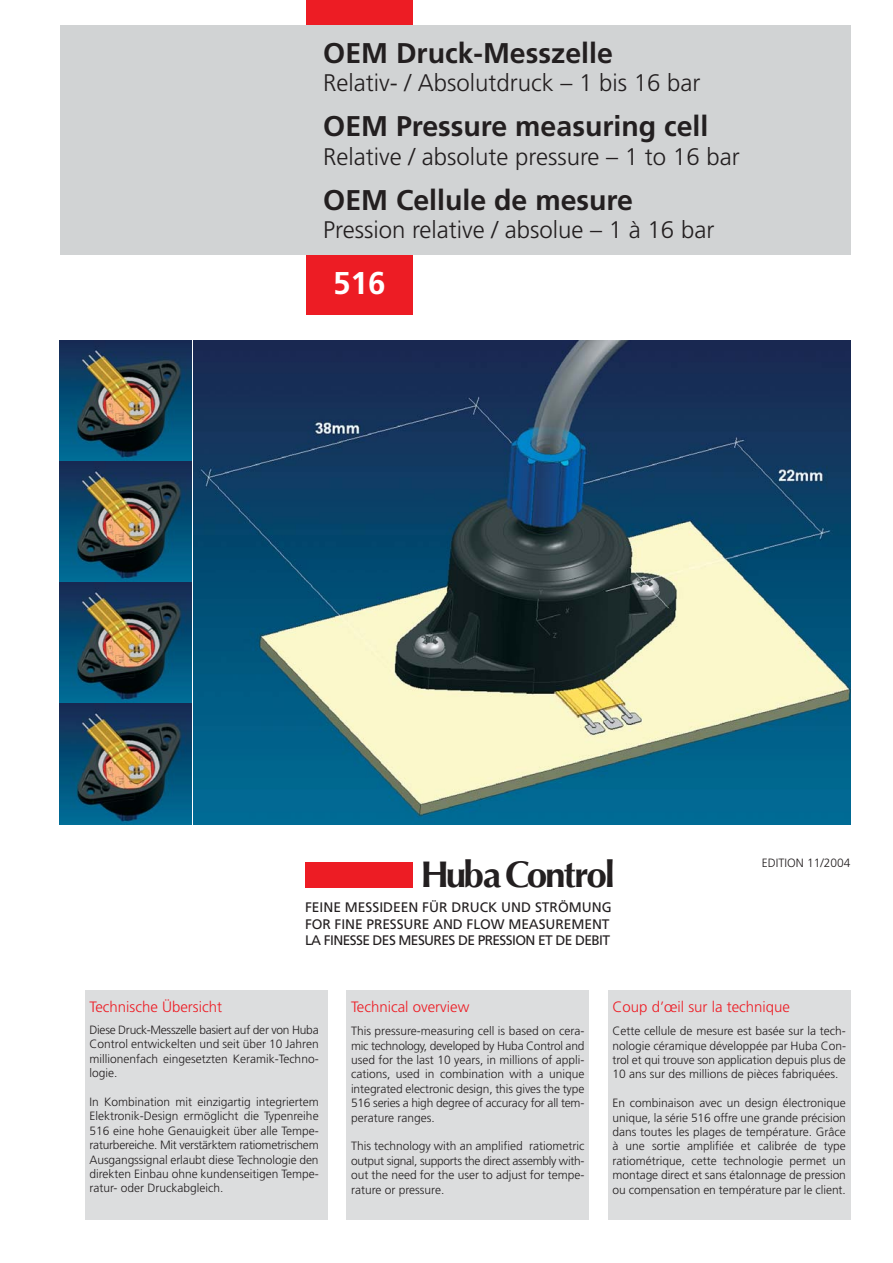
<style>
.page{position:relative;width:893px;height:1263px;background:#fff}
.page>*{position:absolute;margin:0;border:0;box-sizing:border-box;transform-origin:0 0}
.t1{font:700 36.9px "Optima";letter-spacing:-.06em;color:#231f20}
.t2{font:700 31.5px "Frutiger";color:#fff}
.t3{font:700 28.5px "Frutiger";color:#231f20}
.t4{font:300 24px "Frutiger";color:#231f20}
.t5{font:300 15px "Frutiger";color:#ed1c24}
.t6{font:13.8px/16.5px "Frutiger";letter-spacing:-.005em;color:#231f20}
.t7{font:300 12px/14.4px "Frutiger";color:#231f20;text-align:justify}
</style>
<div class="page">
<img style="left:60px;top:340px;width:131px;height:121px">
<img style="left:60px;top:461px;width:131px;height:121px">
<img style="left:60px;top:582px;width:131px;height:122px">
<img style="left:60px;top:704px;width:131px;height:121px">
<img style="left:193px;top:340px;width:657px;height:485px">
<div style="left:306px;top:0;width:106px;height:314px;background:#ed1c24"></div>
<div style="left:60px;top:25px;width:790px;height:230px;background:#d1d3d4"></div>
<div style="left:85px;top:991px;width:242px;height:229px;background:#dcddde"></div>
<div style="left:347px;top:991px;width:242px;height:229px;background:#dcddde"></div>
<div style="left:608px;top:991px;width:242px;height:229px;background:#dcddde"></div>
<div style="left:305px;top:862px;width:107px;height:25px;background:#ed1c24"></div>
<h3 class="t3" style="left:323px;top:41px;width:291px">OEM Druck-Messzelle</h3>
<h3 class="t4" style="left:323px;top:73px;width:379px">Relativ- / Absolutdruck – 1 bis 16 bar</h3>
<h3 class="t3" style="left:323px;top:115px;width:387px">OEM Pressure measuring cell</h3>
<h3 class="t4" style="left:323px;top:147px;width:418px">Relative / absolute pressure – 1 to 16 bar</h3>
<h3 class="t3" style="left:323px;top:188px;width:311px">OEM Cellule de mesure</h3>
<h3 class="t4" style="left:323px;top:220px;width:393px">Pression relative / absolue – 1 à 16 bar</h3>
<h2 class="t2" style="left:333px;top:271px;width:54px">516</h2>
<h1 class="t1" style="left:420px;top:853px;width:196px">Huba Control</h1>
<p class="t6" style="left:305px;top:900px;width:308px">FEINE MESSIDEEN FÜR DRUCK UND STRÖMUNG<br>FOR FINE PRESSURE AND FLOW MEASUREMENT<br>LA FINESSE DES MESURES DE PRESSION ET DE DEBIT</p>
<p class="t7" style="left:762px;top:856px;width:90px">EDITION 11/2004</p>
<p class="t5" style="left:90px;top:1001px;width:134px">Technische Übersicht</p>
<p class="t7" style="left:90px;top:1023px;width:231px">Diese Druck-Messzelle basiert auf der von Huba Control entwickelten und seit über 10 Jahren millionenfach eingesetzten Keramik-Techno&shy;logie.</p>
<p class="t7" style="left:90px;top:1095px;width:231px">In Kombination mit einzigartig integriertem Elektronik-Design ermöglicht die Typenreihe 516 eine hohe Genauigkeit über alle Tempe&shy;raturbereiche. Mit verstärktem ratiometrischem Ausgangssignal erlaubt diese Technologie den direkten Einbau ohne kundenseitigen Tempe&shy;ratur- oder Druckabgleich.</p>
<p class="t5" style="left:351px;top:1001px;width:120px">Technical overview</p>
<p class="t7" style="left:351px;top:1025px;width:235px">This pressure-measuring cell is based on cera&shy;mic technology, developed by Huba Control and used for the last 10 years, in millions of appli&shy;cations, used in combination with a unique integrated electronic design, this gives the type 516 series a high degree of accuracy for all tem&shy;perature ranges.</p>
<p class="t7" style="left:351px;top:1140px;width:235px">This technology with an amplified ratiometric output signal, supports the direct assembly with&shy;out the need for the user to adjust for tempe&shy;rature or pressure.</p>
<p class="t5" style="left:613px;top:1001px;width:179px">Coup d’œil sur la technique</p>
<p class="t7" style="left:613px;top:1025px;width:235px">Cette cellule de mesure est basée sur la tech&shy;nologie céramique développée par Huba Con&shy;trol et qui trouve son application depuis plus de 10 ans sur des millions de pièces fabriquées.</p>
<p class="t7" style="left:613px;top:1097px;width:235px">En combinaison avec un design électronique unique, la série 516 offre une grande précision dans toutes les plages de température. Grâce à une sortie amplifiée et calibrée de type ratiométrique, cette technologie permet un montage direct et sans étalonnage de pression ou compensation en température par le client.</p>
</div>
